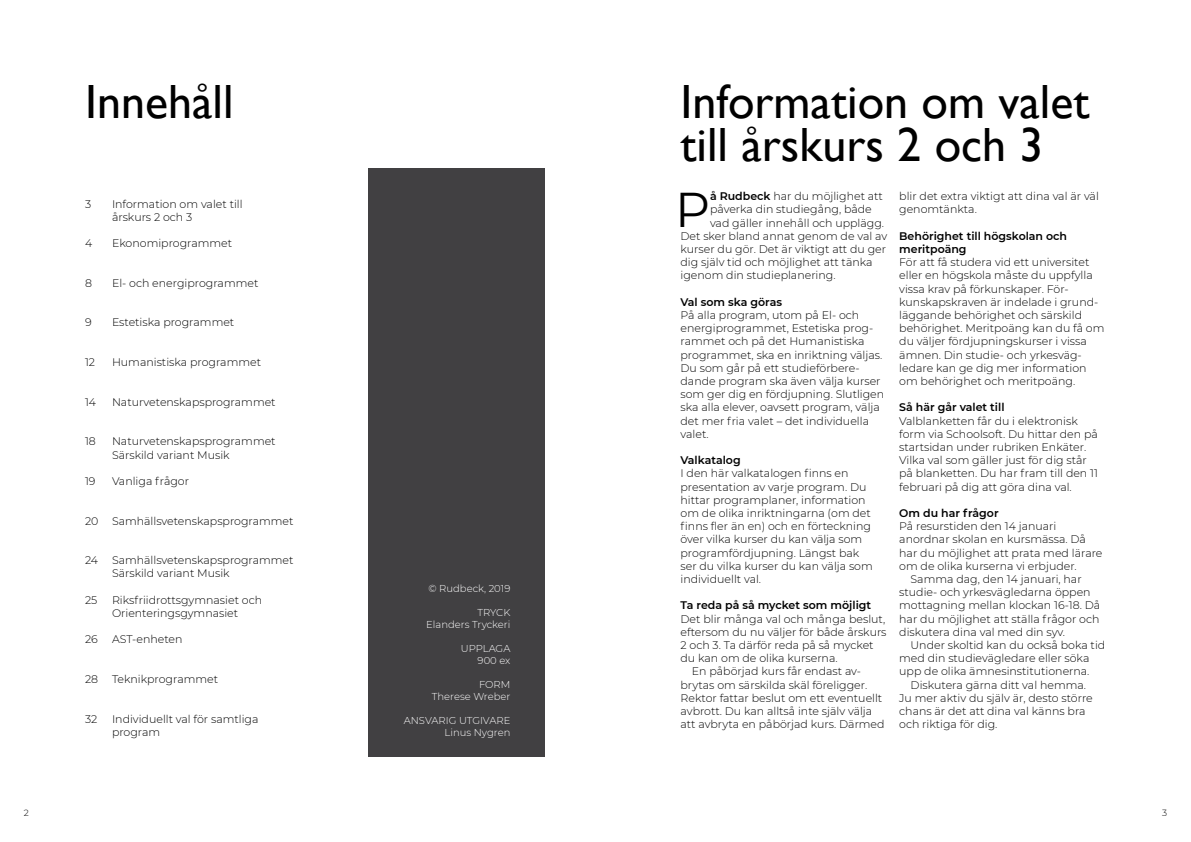
<style>
.page{position:relative;width:1191px;height:842px;background:#fff}
.page>*{position:absolute;margin:0;border:0;box-sizing:border-box;transform-origin:0 0}
.t1{font:48.7px "Montserrat";color:#000}
.t2{font:48px/43px "Gill Sans";color:#000}
.t3{font:300 11px/13.2px "Montserrat";color:#000}
.t4{font:600 11px/13.2px "Montserrat";color:#000}
.t5{font:300 10px/12px "Montserrat";color:#fff;text-align:right}
.t6{font:300 9px "Montserrat";color:#000}
.s1{font-weight:600}
</style>
<div class="page">
<div style="left:368px;top:169px;width:176px;height:588px;background:#414042"></div>
<h2 class="t2" style="left:85px;top:80px;width:150px">Innehåll</h2>
<p class="t3" style="left:85px;top:197px;width:8px">3</p>
<p class="t3" style="left:85px;top:236px;width:9px">4</p>
<p class="t3" style="left:85px;top:276px;width:8px">8</p>
<p class="t3" style="left:85px;top:316px;width:8px">9</p>
<p class="t3" style="left:85px;top:355px;width:12px">12</p>
<p class="t3" style="left:85px;top:395px;width:13px">14</p>
<p class="t3" style="left:85px;top:434px;width:12px">18</p>
<p class="t3" style="left:85px;top:474px;width:12px">19</p>
<p class="t3" style="left:85px;top:514px;width:15px">20</p>
<p class="t3" style="left:85px;top:553px;width:15px">24</p>
<p class="t3" style="left:85px;top:593px;width:14px">25</p>
<p class="t3" style="left:85px;top:632px;width:14px">26</p>
<p class="t3" style="left:85px;top:672px;width:15px">28</p>
<p class="t3" style="left:85px;top:712px;width:14px">32</p>
<p class="t3" style="left:112px;top:197px;width:132px">Information om valet till årskurs 2 och 3</p>
<p class="t3" style="left:112px;top:236px;width:122px">Ekonomiprogrammet</p>
<p class="t3" style="left:112px;top:276px;width:148px">El- och energiprogrammet</p>
<p class="t3" style="left:112px;top:316px;width:124px">Estetiska programmet</p>
<p class="t3" style="left:112px;top:355px;width:151px">Humanistiska programmet</p>
<p class="t3" style="left:112px;top:395px;width:165px">Naturvetenskapsprogrammet</p>
<p class="t3" style="left:112px;top:434px;width:165px">Naturvetenskapsprogrammet<br>Särskild variant Musik</p>
<p class="t3" style="left:112px;top:474px;width:79px">Vanliga frågor</p>
<p class="t3" style="left:112px;top:514px;width:183px">Samhällsvetenskapsprogrammet</p>
<p class="t3" style="left:112px;top:553px;width:183px">Samhällsvetenskapsprogrammet<br>Särskild variant Musik</p>
<p class="t3" style="left:112px;top:593px;width:152px">Riksfriidrottsgymnasiet och<br>Orienteringsgymnasiet</p>
<p class="t3" style="left:112px;top:632px;width:72px">AST-enheten</p>
<p class="t3" style="left:112px;top:672px;width:108px">Teknikprogrammet</p>
<p class="t3" style="left:112px;top:712px;width:148px">Individuellt val för samtliga program</p>
<p class="t5" style="left:428px;top:582px;width:83px">© Rudbeck, 2019</p>
<p class="t5" style="left:426px;top:606px;width:86px">TRYCK<br>Elanders Tryckeri</p>
<p class="t5" style="left:461px;top:642px;width:51px">UPPLAGA<br>900 ex</p>
<p class="t5" style="left:432px;top:678px;width:80px">FORM<br>Therese Wreber</p>
<p class="t5" style="left:404px;top:714px;width:108px">ANSVARIG UTGIVARE<br>Linus Nygren</p>
<h2 class="t2" style="left:680px;top:80px;width:410px">Information om valet till årskurs 2 och 3</h2>
<h1 class="t1" style="left:675px;top:176px;width:36px">P</h1>
<p class="t3" style="left:710px;top:189px;width:174px"><span class="s1">å Rudbeck</span> har du möjlighet att</p>
<p class="t3" style="left:710px;top:203px;width:163px">påverka din studiegång, både</p>
<p class="t3" style="left:710px;top:216px;width:176px">vad gäller innehåll och upplägg.</p>
<p class="t3" style="left:680px;top:229px;width:208px">Det sker bland annat genom de val av</p>
<p class="t3" style="left:680px;top:242px;width:207px">kurser du gör. Det är viktigt att du ger</p>
<p class="t3" style="left:680px;top:255px;width:193px">dig själv tid och möjlighet att tänka</p>
<p class="t3" style="left:680px;top:269px;width:156px">igenom din studieplanering.</p>
<p class="t4" style="left:680px;top:295px;width:103px">Val som ska göras</p>
<p class="t3" style="left:680px;top:308px;width:205px">På alla program, utom på El- och energiprogrammet, Estetiska prog&shy;rammet och på det Humanistiska programmet, ska en inriktning väljas.<br>Du som går på ett studieförbere&shy;dande program ska även välja kurser som ger dig en fördjupning. Slutligen ska alla elever, oavsett program, välja det mer fria valet – det individuella valet.</p>
<p class="t4" style="left:680px;top:453px;width:62px">Valkatalog</p>
<p class="t3" style="left:680px;top:467px;width:194px">I den här valkatalogen finns en presentation av varje program. Du hittar programplaner, information om de olika inriktningarna (om det finns fler än en) och en förteckning över vilka kurser du kan välja som programfördjupning. Längst bak ser du vilka kurser du kan välja som individuellt val.</p>
<p class="t4" style="left:680px;top:598px;width:192px">Ta reda på så mycket som möjligt</p>
<p class="t3" style="left:680px;top:612px;width:206px">Det blir många val och många beslut,</p>
<p class="t3" style="left:680px;top:625px;width:207px">eftersom du nu väljer för både årskurs</p>
<p class="t3" style="left:680px;top:638px;width:194px">2 och 3. Ta därför reda på så mycket</p>
<p class="t3" style="left:680px;top:651px;width:159px">du kan om de olika kurserna.</p>
<p class="t3" style="left:692px;top:665px;width:171px">En påbörjad kurs får endast av-</p>
<p class="t3" style="left:680px;top:678px;width:188px">brytas om särskilda skäl föreligger.</p>
<p class="t3" style="left:680px;top:691px;width:203px">Rektor fattar beslut om ett eventuellt</p>
<p class="t3" style="left:680px;top:704px;width:193px">avbrott. Du kan alltså inte själv välja</p>
<p class="t3" style="left:680px;top:717px;width:205px">att avbryta en påbörjad kurs. Därmed</p>
<p class="t3" style="left:899px;top:189px;width:201px">blir det extra viktigt att dina val är väl genomtänkta.</p>
<p class="t4" style="left:899px;top:229px;width:169px">Behörighet till högskolan och meritpoäng</p>
<p class="t3" style="left:899px;top:255px;width:207px">För att få studera vid ett universitet eller en högskola måste du uppfylla vissa krav på förkunskaper. För&shy;kunskapskraven är indelade i grund&shy;läggande behörighet och särskild behörighet. Meritpoäng kan du få om du väljer fördjupningskurser i vissa ämnen. Din studie- och yrkesväg&shy;ledare kan ge dig mer information om behörighet och meritpoäng.</p>
<p class="t4" style="left:899px;top:400px;width:107px">Så här går valet till</p>
<p class="t3" style="left:899px;top:414px;width:200px">Valblanketten får du i elektronisk form via Schoolsoft. Du hittar den på startsidan under rubriken Enkäter.<br>Vilka val som gäller just för dig står på blanketten. Du har fram till den 11 februari på dig att göra dina val.</p>
<p class="t4" style="left:899px;top:506px;width:101px">Om du har frågor</p>
<p class="t3" style="left:899px;top:519px;width:159px">På resurstiden den 14 januari</p>
<p class="t3" style="left:899px;top:533px;width:188px">anordnar skolan en kursmässa. Då</p>
<p class="t3" style="left:899px;top:546px;width:205px">har du möjlighet att prata med lärare</p>
<p class="t3" style="left:899px;top:559px;width:179px">om de olika kurserna vi erbjuder.</p>
<p class="t3" style="left:910px;top:572px;width:173px">Samma dag, den 14 januari, har</p>
<p class="t3" style="left:899px;top:585px;width:193px">studie- och yrkesvägledarna öppen</p>
<p class="t3" style="left:899px;top:599px;width:202px">mottagning mellan klockan 16-18. Då</p>
<p class="t3" style="left:899px;top:612px;width:202px">har du möjlighet att ställa frågor och</p>
<p class="t3" style="left:899px;top:625px;width:167px">diskutera dina val med din syv.</p>
<p class="t3" style="left:910px;top:638px;width:196px">Under skoltid kan du också boka tid</p>
<p class="t3" style="left:899px;top:651px;width:192px">med din studievägledare eller söka</p>
<p class="t3" style="left:899px;top:665px;width:192px">upp de olika ämnesinstitutionerna.</p>
<p class="t3" style="left:910px;top:678px;width:177px">Diskutera gärna ditt val hemma.</p>
<p class="t3" style="left:899px;top:691px;width:195px">Ju mer aktiv du själv är, desto större</p>
<p class="t3" style="left:899px;top:704px;width:188px">chans är det att dina val känns bra</p>
<p class="t3" style="left:899px;top:717px;width:100px">och riktiga för dig.</p>
<p class="t6" style="left:24px;top:807px;width:7px">2</p>
<p class="t6" style="left:1162px;top:807px;width:7px">3</p>
</div>
